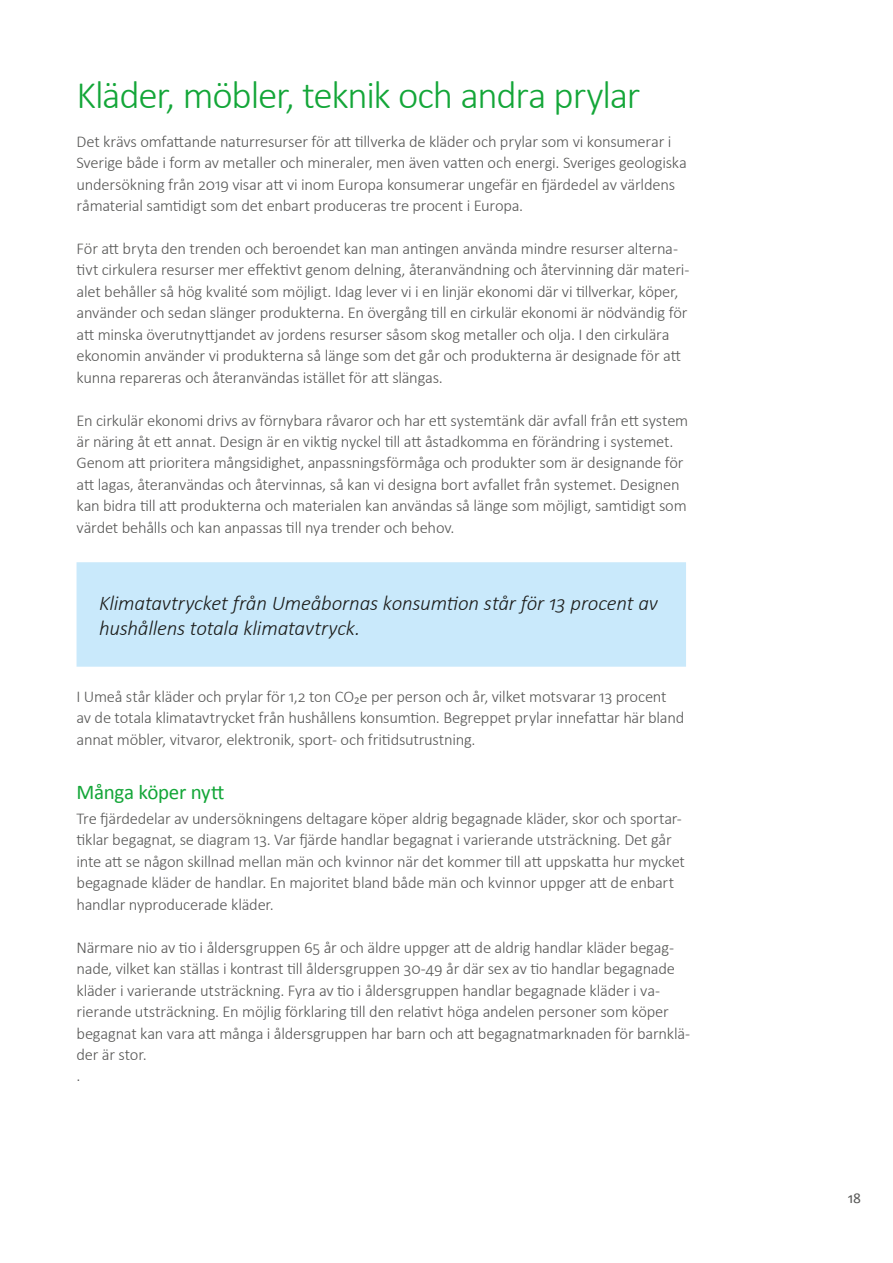
<style>
.page{position:relative;width:893px;height:1263px;background:#fff}
.page>*{position:absolute;margin:0;border:0;box-sizing:border-box;transform-origin:0 0}
.t1{font:300 39px "Calibri";letter-spacing:-.03em;color:#13a638}
.t2{font:italic 300 21px/25.5px "Calibri";letter-spacing:-.01em;color:#1d1d1b}
.t3{font:21px "Calibri";letter-spacing:-.015em;color:#13a638}
.t4{font:300 16.5px/21.5px "Calibri";letter-spacing:-.015em;color:#575756}
.t5{font:15px "Calibri";color:#575756}
</style>
<div class="page">
<div style="left:88px;top:573px;width:587px;height:82px;background:#c9e9fb"></div>
<div style="left:77px;top:562px;width:609px;height:105px;border:22px solid #c9e9fb"></div>
<h1 class="t1" style="left:77px;top:71px;width:565px">Kläder, möbler, teknik och andra prylar</h1>
<p class="t4" style="left:77px;top:130px;width:612px">Det krävs omfattande naturresurser för att tillverka de kläder och prylar som vi konsumerar i Sverige både i form av metaller och mineraler, men även vatten och energi. Sveriges geologiska undersökning från 2019 visar att vi inom Europa konsumerar ungefär en fjärdedel av världens råmaterial samtidigt som det enbart produceras tre procent i Europa.</p>
<p class="t4" style="left:77px;top:237px;width:615px">För att bryta den trenden och beroendet kan man antingen använda mindre resurser alterna&shy;tivt cirkulera resurser mer effektivt genom delning, återanvändning och återvinning där materi&shy;alet behåller så hög kvalité som möjligt. Idag lever vi i en linjär ekonomi där vi tillverkar, köper, använder och sedan slänger produkterna. En övergång till en cirkulär ekonomi är nödvändig för att minska överutnyttjandet av jordens resurser såsom skog metaller och olja. I den cirkulära ekonomin använder vi produkterna så länge som det går och produkterna är designade för att kunna repareras och återanvändas istället för att slängas.</p>
<p class="t4" style="left:77px;top:409px;width:613px">En cirkulär ekonomi drivs av förnybara råvaror och har ett systemtänk där avfall från ett system är näring åt ett annat. Design är en viktig nyckel till att åstadkomma en förändring i systemet.<br>Genom att prioritera mångsidighet, anpassningsförmåga och produkter som är designande för att lagas, återanvändas och återvinnas, så kan vi designa bort avfallet från systemet. Designen kan bidra till att produkterna och materialen kan användas så länge som möjligt, samtidigt som värdet behålls och kan anpassas till nya trender och behov.</p>
<p class="t2" style="left:99px;top:590px;width:560px">Klimatavtrycket från Umeåbornas konsumtion står för 13 procent av hushållens totala klimatavtryck.</p>
<p class="t4" style="left:77px;top:685px;width:609px">I Umeå står kläder och prylar för 1,2 ton CO₂e per person och år, vilket motsvarar 13 procent av de totala klimatavtrycket från hushållens konsumtion. Begreppet prylar innefattar här bland annat möbler, vitvaror, elektronik, sport- och fritidsutrustning.</p>
<p class="t3" style="left:77px;top:778px;width:149px">Många köper nytt</p>
<p class="t4" style="left:77px;top:807px;width:610px">Tre fjärdedelar av undersökningens deltagare köper aldrig begagnade kläder, skor och sportar&shy;tiklar begagnat, se diagram 13. Var fjärde handlar begagnat i varierande utsträckning. Det går inte att se någon skillnad mellan män och kvinnor när det kommer till att uppskatta hur mycket begagnade kläder de handlar. En majoritet bland både män och kvinnor uppger att de enbart handlar nyproducerade kläder.</p>
<p class="t4" style="left:77px;top:936px;width:615px">Närmare nio av tio i åldersgruppen 65 år och äldre uppger att de aldrig handlar kläder begag&shy;nade, vilket kan ställas i kontrast till åldersgruppen 30-49 år där sex av tio handlar begagnade kläder i varierande utsträckning. Fyra av tio i åldersgruppen handlar begagnade kläder i va&shy;rierande utsträckning. En möjlig förklaring till den relativt höga andelen personer som köper begagnat kan vara att många i åldersgruppen har barn och att begagnatmarknaden för barnklä&shy;der är stor.<br>.</p>
<p class="t5" style="left:848px;top:1189px;width:14px">18</p>
</div>
